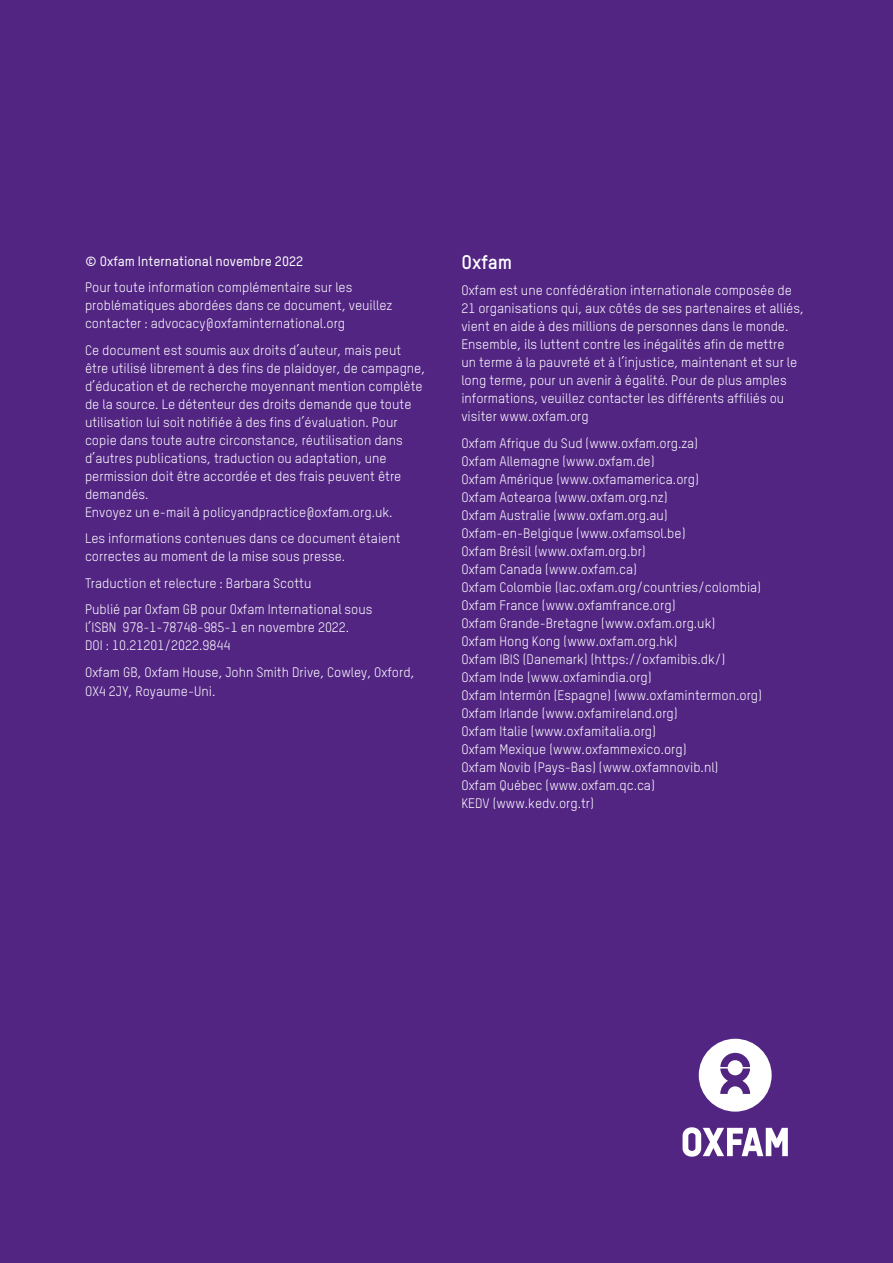
<style>
.page{position:relative;width:893px;height:1263px;background:#522583}
.page>*{position:absolute;margin:0;border:0;box-sizing:border-box;transform-origin:0 0}
.t1{font:700 19.5px "Oxfam TSTARPRO";color:#fff}
.t2{font:13.5px/18px "Oxfam TSTARPRO";color:#fff}
.t3{font:500 13.5px "Oxfam TSTARPRO";color:#fff}
</style>
<div class="page">
<svg style="left:699px;top:1039px;width:73px;height:72px"></svg>
<svg style="left:683px;top:1127px;width:105px;height:30px"></svg>
<p class="t3" style="left:85px;top:252px;width:220px">© Oxfam International novembre 2022</p>
<p class="t2" style="left:85px;top:278px;width:309px">Pour toute information complémentaire sur les problématiques abordées dans ce document, veuillez contacter : advocacy@oxfaminternational.org</p>
<p class="t2" style="left:85px;top:341px;width:342px">Ce document est soumis aux droits d’auteur, mais peut être utilisé librement à des fins de plaidoyer, de campagne, d’éducation et de recherche moyennant mention complète de la source. Le détenteur des droits demande que toute utilisation lui soit notifiée à des fins d’évaluation. Pour copie dans toute autre circonstance, réutilisation dans d’autres publications, traduction ou adaptation, une permission doit être accordée et des frais peuvent être demandés.<br>Envoyez un e-mail à policyandpractice@oxfam.org.uk.</p>
<p class="t2" style="left:85px;top:529px;width:317px">Les informations contenues dans ce document étaient correctes au moment de la mise sous presse.</p>
<p class="t2" style="left:85px;top:569px;width:289px;line-height:26.5px">Traduction et relecture : Barbara Scottu<br>Publié par Oxfam GB pour Oxfam International sous</p>
<p class="t2" style="left:85px;top:618px;width:266px">l’ISBN 978-1-78748-985-1 en novembre 2022.<br>DOI : 10.21201/2022.9844</p>
<p class="t2" style="left:85px;top:662px;width:331px;line-height:19.5px">Oxfam GB, Oxfam House, John Smith Drive, Cowley, Oxford,<br>OX4 2JY, Royaume-Uni.</p>
<h1 class="t1" style="left:461px;top:250px;width:52px">Oxfam</h1>
<p class="t2" style="left:461px;top:281px;width:344px">Oxfam est une confédération internationale composée de 21 organisations qui, aux côtés de ses partenaires et alliés, vient en aide à des millions de personnes dans le monde.<br>Ensemble, ils luttent contre les inégalités afin de mettre<br>un terme à la pauvreté et à l’injustice, maintenant et sur le long terme, pour un avenir à égalité. Pour de plus amples informations, veuillez contacter les différents affiliés ou visiter www.oxfam.org</p>
<p class="t2" style="left:461px;top:434px;width:302px">Oxfam Afrique du Sud (www.oxfam.org.za)<br>Oxfam Allemagne (www.oxfam.de)<br>Oxfam Amérique (www.oxfamamerica.org)<br>Oxfam Aotearoa (www.oxfam.org.nz)<br>Oxfam Australie (www.oxfam.org.au)<br>Oxfam-en-Belgique (www.oxfamsol.be)<br>Oxfam Brésil (www.oxfam.org.br)<br>Oxfam Canada (www.oxfam.ca)<br>Oxfam Colombie (lac.oxfam.org/countries/colombia)<br>Oxfam France (www.oxfamfrance.org)<br>Oxfam Grande-Bretagne (www.oxfam.org.uk)<br>Oxfam Hong Kong (www.oxfam.org.hk)<br>Oxfam IBIS (Danemark) (https://oxfamibis.dk/)<br>Oxfam Inde (www.oxfamindia.org)<br>Oxfam Intermón (Espagne) (www.oxfamintermon.org)<br>Oxfam Irlande (www.oxfamireland.org)<br>Oxfam Italie (www.oxfamitalia.org)<br>Oxfam Mexique (www.oxfammexico.org)<br>Oxfam Novib (Pays-Bas) (www.oxfamnovib.nl)<br>Oxfam Québec (www.oxfam.qc.ca)<br>KEDV (www.kedv.org.tr)</p>
</div>
